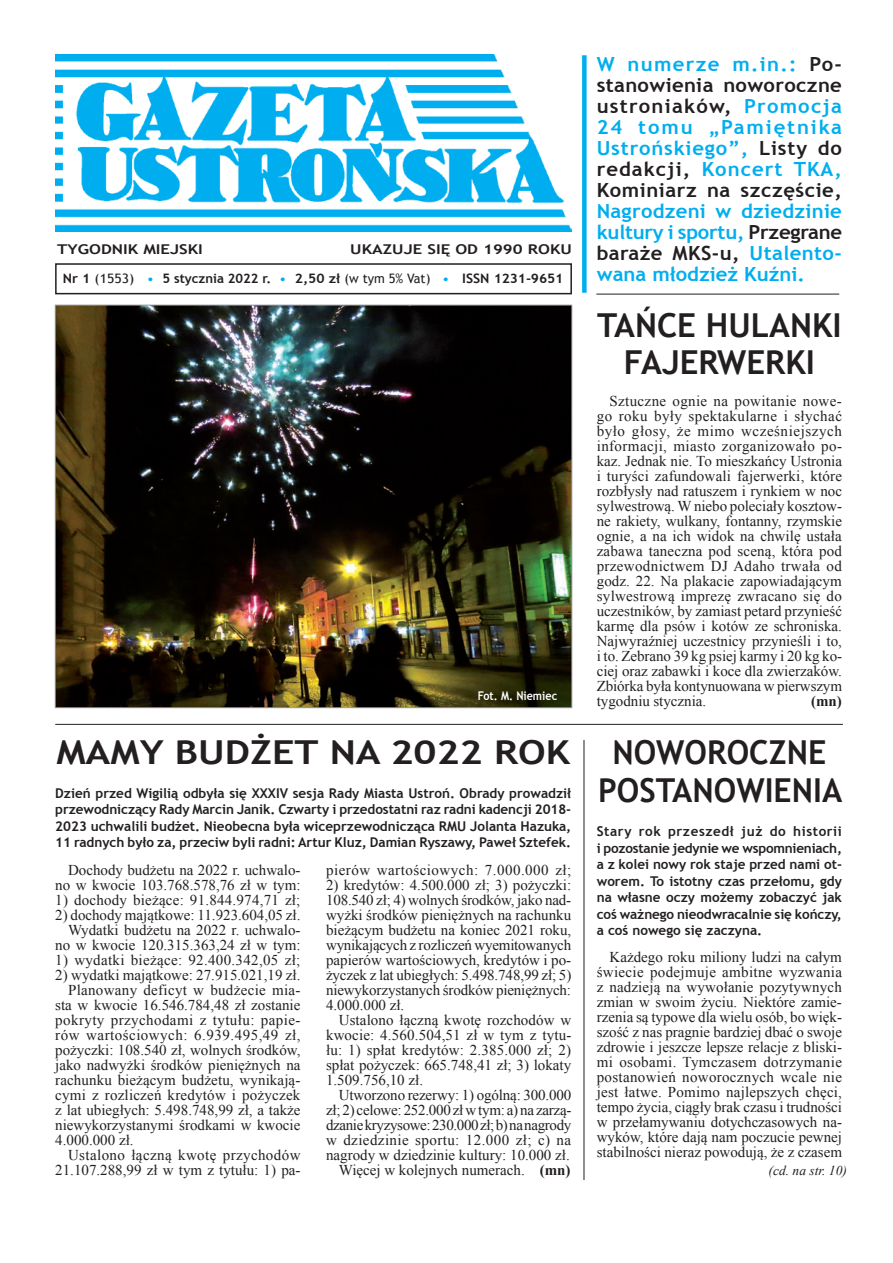
<style>
.page{position:relative;width:893px;height:1263px;background:#fff}
.page>*{position:absolute;margin:0;border:0;box-sizing:border-box;transform-origin:0 0}
.t1{font:700 33px/37.5px "Trebuchet MS";color:#231f20;text-align:center}
.t2{font:700 33px "Trebuchet MS";color:#231f20;scale:1.19 1}
.t3{font:700 19.5px/21px "Trebuchet MS";letter-spacing:.04em;color:#231f20;text-align:justify;scale:1.04 1}
.t4{font:700 19.5px/21px "Trebuchet MS";color:#00aeef;text-align:justify;scale:1.04 1}
.t5{font:15px/15px "Times New Roman";color:#231f20;text-align:justify}
.t6{font:15px "Times New Roman";letter-spacing:.035em;color:#231f20}
.t7{font:15px "Times New Roman";letter-spacing:.02em;color:#231f20}
.t8{font:15px "Times New Roman";letter-spacing:.025em;color:#231f20}
.t9{font:700 15px "Times New Roman";color:#231f20}
.t10{font:700 13.5px/16.5px "Trebuchet MS";color:#231f20;text-align:justify}
.t11{font:700 13.5px "Trebuchet MS";color:#231f20;scale:1.25 1}
.t12{font:italic 13.5px "Times New Roman";color:#231f20}
.t13{font:700 13.05px "Trebuchet MS";color:#231f20;scale:1.07 1}
.t14{font:700 12px "Trebuchet MS";color:#fff;scale:.9 1}
.s1{font-weight:400}
.s2{font-weight:400;color:#00aeef}
.s3{font-weight:700}
.s4{color:#00aeef}
.s5{color:#231f20}
</style>
<div class="page">
<hr style="left:596px;top:294px;width:243px;height:1px;background:#231f20">
<div style="left:582px;top:55px;width:5px;height:238px;background:#00aeef"></div>
<img style="left:55px;top:54px;width:517px;height:178px">
<div style="left:55px;top:263px;width:517px;height:31px;border:2px solid #231f20"></div>
<hr style="left:55px;top:724px;width:788px;height:1px;background:#231f20">
<img style="left:57px;top:307px;width:513px;height:399px">
<hr style="left:584px;top:740px;width:1px;height:440px;background:#231f20">
<p class="t11" style="left:57px;top:241px;width:118px">TYGODNIK MIEJSKI</p>
<p class="t11" style="left:350px;top:241px;width:179px">UKAZUJE SIĘ OD 1990 ROKU</p>
<p class="t13" style="left:63px;top:270px;width:469px">Nr 1 <span class="s1">(1553)</span> <span class="s2">•</span> 5 stycznia 2022 r. <span class="s2">•</span> 2,50 zł <span class="s1">(w tym 5% Vat)</span> <span class="s2">•</span> ISSN 1231-9651</p>
<p class="t14" style="left:478px;top:688px;width:90px">Fot. M. Niemiec</p>
<h1 class="t2" style="left:56px;top:732px;width:433px">MAMY BUDŻET NA 2022 ROK</h1>
<p class="t10" style="left:55px;top:784px;width:517px">Dzień przed Wigilią odbyła się XXXIV sesja Rady Miasta Ustroń. Obrady prowadził przewodniczący Rady Marcin Janik. Czwarty i przedostatni raz radni kadencji 2018- 2023 uchwalili budżet. Nieobecna była wiceprzewodnicząca RMU Jolanta Hazuka, 11 radnych było za, przeciw byli radni: Artur Kluz, Damian Ryszawy, Paweł Sztefek.</p>
<p class="t5" style="left:55px;top:862px;width:247px;text-align:right">Dochody budżetu na 2022 r. uchwalo&shy;no w kwocie 103.768.578,76 zł w tym:</p>
<p class="t5" style="left:55px;top:892px;width:247px">1) dochody bieżące: 91.844.974,71 zł;</p>
<p class="t5" style="left:55px;top:907px;width:247px;text-align:right">2) dochody majątkowe: 11.923.604,05 zł.<br>Wydatki budżetu na 2022 r. uchwalo&shy;no w kwocie 120.315.363,24 zł w tym:</p>
<p class="t7" style="left:55px;top:950px;width:247px">1) wydatki bieżące: 92.400.342,05 zł;</p>
<p class="t5" style="left:55px;top:967px;width:247px">2) wydatki majątkowe: 27.915.021,19 zł.</p>
<p class="t7" style="left:68px;top:980px;width:234px">Planowany deficyt w budżecie mia-</p>
<p class="t5" style="left:55px;top:997px;width:247px">sta w kwocie 16.546.784,48 zł zostanie</p>
<p class="t8" style="left:55px;top:1010px;width:247px">pokryty przychodami z tytułu: papie-</p>
<p class="t6" style="left:55px;top:1025px;width:247px">rów wartościowych: 6.939.495,49 zł,</p>
<p class="t5" style="left:55px;top:1042px;width:247px">pożyczki: 108.540 zł, wolnych środków,</p>
<p class="t5" style="left:55px;top:1057px;width:247px">jako nadwyżki środków pieniężnych na</p>
<p class="t5" style="left:55px;top:1072px;width:247px">rachunku bieżącym budżetu, wynikają-</p>
<p class="t5" style="left:55px;top:1087px;width:247px">cymi z rozliczeń kredytów i pożyczek</p>
<p class="t5" style="left:55px;top:1102px;width:247px">z lat ubiegłych: 5.498.748,99 zł, a także</p>
<p class="t5" style="left:55px;top:1117px;width:247px">niewykorzystanymi środkami w kwocie</p>
<p class="t5" style="left:55px;top:1132px;width:80px">4.000.000 zł.</p>
<p class="t8" style="left:68px;top:1145px;width:234px">Ustalono łączną kwotę przychodów</p>
<p class="t5" style="left:55px;top:1162px;width:247px">21.107.288,99 zł w tym z tytułu: 1) pa-</p>
<p class="t6" style="left:326px;top:859px;width:247px">pierów wartościowych: 7.000.000 zł;</p>
<p class="t5" style="left:326px;top:877px;width:247px">2) kredytów: 4.500.000 zł; 3) pożyczki:<br>108.540 zł; 4) wolnych środków, jako nad&shy;wyżki środków pieniężnych na rachunku bieżącym budżetu na koniec 2021 roku, wynikających z rozliczeń wyemitowanych papierów wartościowych, kredytów i po&shy;życzek z lat ubiegłych: 5.498.748,99 zł; 5) niewykorzystanych środków pieniężnych:<br>4.000.000 zł.</p>
<p class="t5" style="left:326px;top:1012px;width:247px;text-indent:13px">Ustalono łączną kwotę rozchodów w kwocie: 4.560.504,51 zł w tym z tytu&shy;łu: 1) spłat kredytów: 2.385.000 zł; 2) spłat pożyczek: 665.748,41 zł; 3) lokaty 1.509.756,10 zł.</p>
<p class="t5" style="left:326px;top:1087px;width:247px;text-align:right">Utworzono rezerwy: 1) ogólną: 300.000 zł; 2) celowe: 252.000 zł w tym: a) na zarzą&shy;dzanie kryzysowe: 230.000 zł; b) na nagrody w dziedzinie sportu: 12.000 zł; c) na nagrody w dziedzinie kultury: 10.000 zł.<br>Więcej w kolejnych numerach. <span class="s3">(mn)</span></p>
<h2 class="t3" style="left:597px;top:53px;width:237px"><span class="s4">W numerze m.in.:</span> Po&shy;stanowienia noworoczne ustroniaków, <span class="s4">Promocja 24 tomu „Pamiętnika Ustrońskiego”,</span> Listy do redakcji, <span class="s4">Koncert TKA, </span>Kominiarz na szczęście,</h2>
<h2 class="t4" style="left:597px;top:200px;width:237px">Nagrodzeni w dziedzinie kultury i sportu, <span class="s5">Przegrane baraże MKS-u,</span> Utalento&shy;wana młodzież Kuźni.</h2>
<h1 class="t1" style="left:597px;top:306px;width:246px">TAŃCE HULANKI<br>FAJERWERKI</h1>
<p class="t5" style="left:597px;top:393px;width:247px;text-indent:13px">Sztuczne ognie na powitanie nowe&shy;go roku były spektakularne i słychać było głosy, że mimo wcześniejszych informacji, miasto zorganizowało po&shy;kaz. Jednak nie. To mieszkańcy Ustronia i turyści zafundowali fajerwerki, które rozbłysły nad ratuszem i rynkiem w noc sylwestrową. W niebo poleciały kosztow&shy;ne rakiety, wulkany, fontanny, rzymskie ognie, a na ich widok na chwilę ustała zabawa taneczna pod sceną, która pod przewodnictwem DJ Adaho trwała od godz. 22. Na plakacie zapowiadającym sylwestrową imprezę zwracano się do uczestników, by zamiast petard przynieść karmę dla psów i kotów ze schroniska.<br>Najwyraźniej uczestnicy przynieśli i to, i to. Zebrano 39 kg psiej karmy i 20 kg ko&shy;ciej oraz zabawki i koce dla zwierzaków.<br>Zbiórka była kontynuowana w pierwszym tygodniu stycznia.</p>
<p class="t9" style="left:811px;top:690px;width:32px">(mn)</p>
<h1 class="t1" style="left:598px;top:734px;width:246px">NOWOROCZNE<br>POSTANOWIENIA</h1>
<p class="t10" style="left:597px;top:823px;width:247px">Stary rok przeszedł już do historii i pozostanie jedynie we wspomnieniach, a z kolei nowy rok staje przed nami ot&shy;worem. To istotny czas przełomu, gdy na własne oczy możemy zobaczyć jak coś ważnego nieodwracalnie się kończy, a coś nowego się zaczyna.</p>
<p class="t5" style="left:597px;top:949px;width:247px;text-indent:13px">Każdego roku miliony ludzi na całym świecie podejmuje ambitne wyzwania z nadzieją na wywołanie pozytywnych zmian w swoim życiu. Niektóre zamie&shy;rzenia są typowe dla wielu osób, bo więk&shy;szość z nas pragnie bardziej dbać o swoje zdrowie i jeszcze lepsze relacje z bliski&shy;mi osobami. Tymczasem dotrzymanie postanowień noworocznych wcale nie jest łatwe. Pomimo najlepszych chęci, tempo życia, ciągły brak czasu i trudności w przełamywaniu dotychczasowych na&shy;wyków, które dają nam poczucie pewnej stabilności nieraz powodują, że z czasem</p>
<p class="t12" style="left:769px;top:1161px;width:80px">(cd. na str. 10)</p>
</div>
